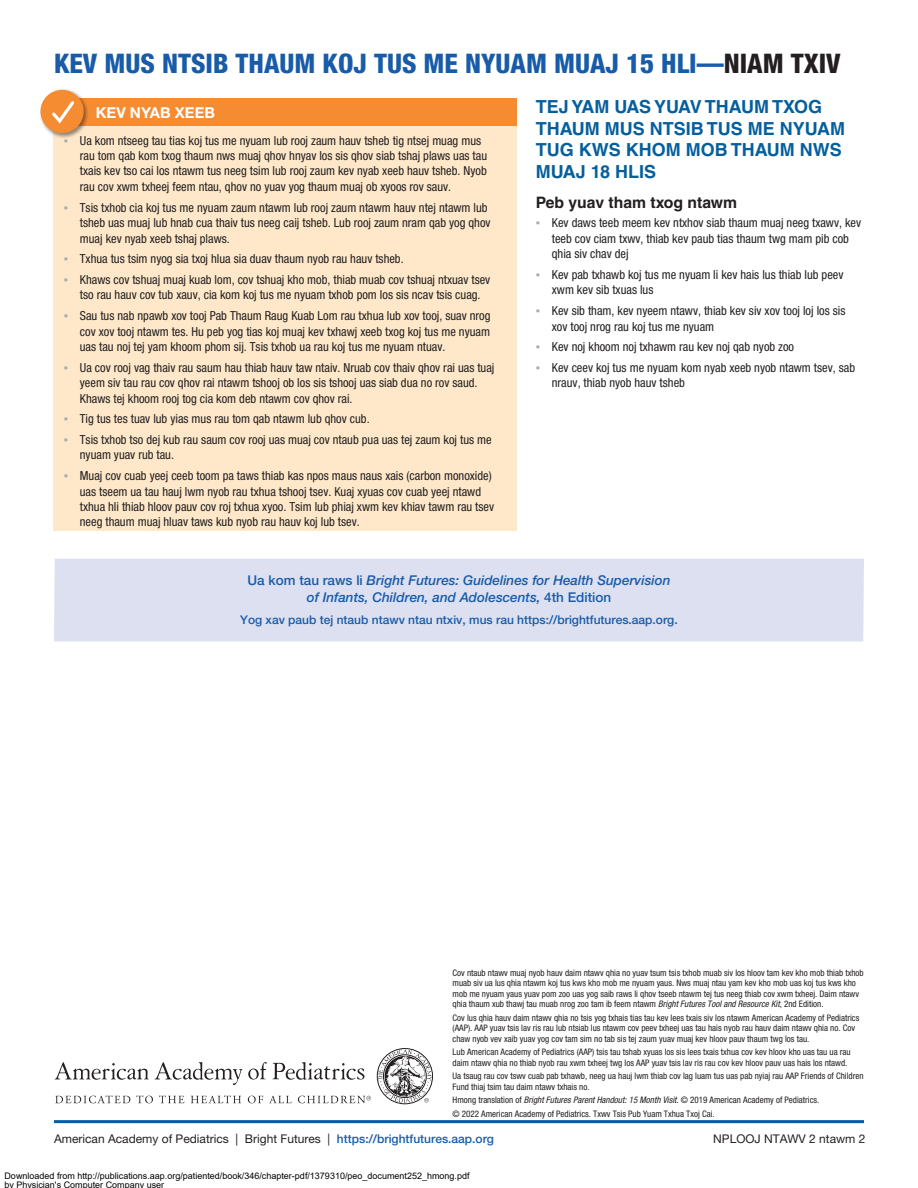
<style>
.page{position:relative;width:918px;height:1188px;background:#fff}
.page>*{position:absolute;margin:0;border:0;box-sizing:border-box;transform-origin:0 0}
.heading{font:800 condensed 27px "Helvetica Neue LT Std";color:#185ca9}
.subhead{font:700 18px/21.6px "Helvetica LT Std";color:#055f9d}
.subhead-2{font:700 15.75px "Helvetica LT Std";color:#231f20}
.New_White_heads{font:700 15px "Helvetica Neue LT Std";color:#fff}
.New_White_heads-2{font:italic 500 13.5px/16.5px "Helvetica Neue LT Std";color:#185ca9;text-align:center}
.t1{font:condensed 12.45px/15.5px "Helvetica Neue LT Std";color:#231f20}
.list_helv{font:12px "Helvetica Neue LT Std";color:#231f20}
.New_White_heads-3{font:500 12px "Helvetica Neue LT Std";color:#185ca9}
.t2{font:condensed 9px/10.5px "Helvetica Neue LT Pro";color:#231f20}
.t3{font:9px/9px "Arial";color:#000}
.s1{color:#231f20}
.s2{font-family:"Arial";font-stretch:normal;color:#a8a9ad}
.s3{font-style:normal}
.s4{font-family:"Helvetica Neue LT Std";font-style:italic}
.s5{font-weight:500;color:#185ca9}
</style>
<div class="page">
<svg style="left:55px;top:1062px;width:94px;height:18px"></svg>
<svg style="left:155px;top:1062px;width:209px;height:23px"></svg>
<svg style="left:55px;top:1095px;width:75px;height:8px"></svg>
<svg style="left:136px;top:1095px;width:17px;height:8px"></svg>
<svg style="left:159px;top:1095px;width:25px;height:8px"></svg>
<svg style="left:191px;top:1095px;width:50px;height:8px"></svg>
<svg style="left:248px;top:1096px;width:15px;height:7px"></svg>
<svg style="left:269px;top:1096px;width:23px;height:7px"></svg>
<svg style="left:378px;top:1049px;width:54px;height:54px"></svg>
<svg style="left:298px;top:1096px;width:73px;height:7px"></svg>
<hr style="left:54px;top:1120px;width:810px;height:3px;background:#005baa">
<div style="left:53px;top:98px;width:463px;height:433px;background:#fee8c9"></div>
<div style="left:53px;top:99px;width:463px;height:27px;background:#f68c32"></div>
<div style="left:39px;top:89px;width:50px;height:50px;background:#231f20;opacity:.5"></div>
<div style="left:40px;top:90px;width:44px;height:43px;background:#f68c32;border-radius:50%"></div>
<svg style="left:52px;top:101px;width:23px;height:23px"></svg>
<div style="left:54px;top:559px;width:810px;height:82px;background:#dde0f0"></div>
<p class="heading" style="left:54px;top:47px;width:788px">KEV MUS NTSIB THAUM KOJ TUS ME NYUAM MUAJ 15 HLI—<span class="s1">NIAM TXIV</span></p>
<p class="New_White_heads" style="left:96px;top:104px;width:121px">KEV NYAB XEEB</p>
<p class="t1" style="left:80px;top:132px;width:409px;text-indent:-16px"><span class="s2">▪</span> Ua kom ntseeg tau tias koj tus me nyuam lub rooj zaum hauv tsheb tig ntsej muag mus rau tom qab kom txog thaum nws muaj qhov hnyav los sis qhov siab tshaj plaws uas tau txais kev tso cai los ntawm tus neeg tsim lub rooj zaum kev nyab xeeb hauv tsheb. Nyob rau cov xwm txheej feem ntau, qhov no yuav yog thaum muaj ob xyoos rov sauv.</p>
<p class="t1" style="left:80px;top:199px;width:412px;text-indent:-16px"><span class="s2">▪</span> Tsis txhob cia koj tus me nyuam zaum ntawm lub rooj zaum ntawm hauv ntej ntawm lub tsheb uas muaj lub hnab cua thaiv tus neeg caij tsheb. Lub rooj zaum nram qab yog qhov muaj kev nyab xeeb tshaj plaws.</p>
<p class="t1" style="left:64px;top:251px;width:342px"><span class="s2">▪</span> Txhua tus tsim nyog sia txoj hlua sia duav thaum nyob rau hauv tsheb.</p>
<p class="t1" style="left:64px;top:272px;width:428px;text-align:center"><span class="s2">▪</span> Khaws cov tshuaj muaj kuab lom, cov tshuaj kho mob, thiab muab cov tshuaj ntxuav tsev tso rau hauv cov tub xauv, cia kom koj tus me nyuam txhob pom los sis ncav tsis cuag.</p>
<p class="t1" style="left:80px;top:308px;width:412px;text-align:justify;text-indent:-16px"><span class="s2">▪</span> Sau tus nab npawb xov tooj Pab Thaum Raug Kuab Lom rau txhua lub xov tooj, suav nrog cov xov tooj ntawm tes. Hu peb yog tias koj muaj kev txhawj xeeb txog koj tus me nyuam uas tau noj tej yam khoom phom sij. Tsis txhob ua rau koj tus me nyuam ntuav.</p>
<p class="t1" style="left:80px;top:359px;width:416px;text-indent:-16px"><span class="s2">▪</span> Ua cov rooj vag thaiv rau saum hau thiab hauv taw ntaiv. Nruab cov thaiv qhov rai uas tuaj yeem siv tau rau cov qhov rai ntawm tshooj ob los sis tshooj uas siab dua no rov saud.<br>Khaws tej khoom rooj tog cia kom deb ntawm cov qhov rai.</p>
<p class="t1" style="left:64px;top:411px;width:307px"><span class="s2">▪</span> Tig tus tes tuav lub yias mus rau tom qab ntawm lub qhov cub.</p>
<p class="t1" style="left:80px;top:432px;width:413px;text-indent:-16px"><span class="s2">▪</span> Tsis txhob tso dej kub rau saum cov rooj uas muaj cov ntaub pua uas tej zaum koj tus me nyuam yuav rub tau.</p>
<p class="t1" style="left:80px;top:468px;width:416px;text-indent:-16px"><span class="s2">▪</span> Muaj cov cuab yeej ceeb toom pa taws thiab kas npos maus naus xais (carbon monoxide) uas tseem ua tau hauj lwm nyob rau txhua tshooj tsev. Kuaj xyuas cov cuab yeej ntawd txhua hli thiab hloov pauv cov roj txhua xyoo. Tsim lub phiaj xwm kev khiav tawm rau tsev neeg thaum muaj hluav taws kub nyob rau hauv koj lub tsev.</p>
<p class="subhead" style="left:536px;top:96px;width:311px">TEJ YAM UAS YUAV THAUM TXOG<br>THAUM MUS NTSIB TUS ME NYUAM<br>TUG KWS KHOM MOB THAUM NWS<br>MUAJ 18 HLIS</p>
<p class="subhead-2" style="left:536px;top:192px;width:203px">Peb yuav tham txog ntawm</p>
<p class="t1" style="left:552px;top:215px;width:311px;text-indent:-16px"><span class="s2">▪</span> Kev daws teeb meem kev ntxhov siab thaum muaj neeg txawv, kev teeb cov ciam txwv, thiab kev paub tias thaum twg mam pib cob qhia siv chav dej</p>
<p class="t1" style="left:552px;top:267px;width:293px;text-indent:-16px"><span class="s2">▪</span> Kev pab txhawb koj tus me nyuam li kev hais lus thiab lub peev xwm kev sib txuas lus</p>
<p class="t1" style="left:552px;top:303px;width:295px;text-indent:-16px"><span class="s2">▪</span> Kev sib tham, kev nyeem ntawv, thiab kev siv xov tooj loj los sis xov tooj nrog rau koj tus me nyuam</p>
<p class="t1" style="left:536px;top:339px;width:260px"><span class="s2">▪</span> Kev noj khoom noj txhawm rau kev noj qab nyob zoo</p>
<p class="t1" style="left:552px;top:360px;width:305px;text-indent:-16px"><span class="s2">▪</span> Kev ceev koj tus me nyuam kom nyab xeeb nyob ntawm tsev, sab nrauv, thiab nyob hauv tsheb</p>
<p class="New_White_heads-2" style="left:248px;top:572px;width:424px"><span class="s3">Ua kom tau raws li</span> Bright Futures: Guidelines for Health Supervision of Infants, Children, and Adolescents, <span class="s3">4th Edition</span></p>
<p class="New_White_heads-3" style="left:240px;top:612px;width:439px">Yog xav paub tej ntaub ntawv ntau ntxiv, mus rau https://brightfutures.aap.org.</p>
<p class="t2" style="left:453px;top:967px;width:413px">Cov ntaub ntawv muaj nyob hauv daim ntawv qhia no yuav tsum tsis txhob muab siv los hloov tam kev kho mob thiab txhob muab siv ua lus qhia ntawm koj tus kws kho mob me nyuam yaus. Nws muaj ntau yam kev kho mob uas koj tus kws kho mob me nyuam yaus yuav pom zoo uas yog saib raws li qhov tseeb ntawm tej tus neeg thiab cov xwm txheej. Daim ntawv qhia thaum xub thawj tau muab nrog zoo tam ib feem ntawm <span class="s4">Bright Futures Tool and Resource Kit</span>, 2nd Edition.</p>
<p class="t2" style="left:453px;top:1012px;width:408px">Cov lus qhia hauv daim ntawv qhia no tsis yog txhais tias tau kev lees txais siv los ntawm American Academy of Pediatrics (AAP). AAP yuav tsis lav ris rau lub ntsiab lus ntawm cov peev txheej uas tau hais nyob rau hauv daim ntawv qhia no. Cov chaw nyob vev xaib yuav yog cov tam sim no tab sis tej zaum yuav muaj kev hloov pauv thaum twg los tau.</p>
<p class="t2" style="left:453px;top:1047px;width:400px">Lub American Academy of Pediatrics (AAP) tsis tau tshab xyuas los sis lees txais txhua cov kev hloov kho uas tau ua rau daim ntawv qhia no thiab nyob rau xwm txheej twg los AAP yuav tsis lav ris rau cov kev hloov pauv uas hais los ntawd.</p>
<p class="t2" style="left:453px;top:1071px;width:413px">Ua tsaug rau cov tswv cuab pab txhawb, neeg ua hauj lwm thiab cov lag luam tus uas pab nyiaj rau AAP Friends of Children<br>Fund thiaj tsim tau daim ntawv txhais no.</p>
<p class="t2" style="left:453px;top:1095px;width:368px">Hmong translation of <span class="s4">Bright Futures Parent Handout: 15 Month Visit.</span> © 2019 American Academy of Pediatrics.</p>
<p class="t2" style="left:453px;top:1108px;width:264px">© 2022 American Academy of Pediatrics. Txwv Tsis Pub Yuam Txhua Txoj Cai.</p>
<p class="list_helv" style="left:54px;top:1131px;width:442px">American Academy of Pediatrics | Bright Futures | <span class="s5">https://brightfutures.aap.org</span></p>
<p class="list_helv" style="left:713px;top:1131px;width:154px">NPLOOJ NTAWV 2 ntawm 2</p>
<p class="t3" style="left:4px;top:1172px;width:467px">Downloaded from http://publications.aap.org/patiented/book/346/chapter-pdf/1379310/peo_document252_hmong.pdf by Physician's Computer Company user</p>
</div>
